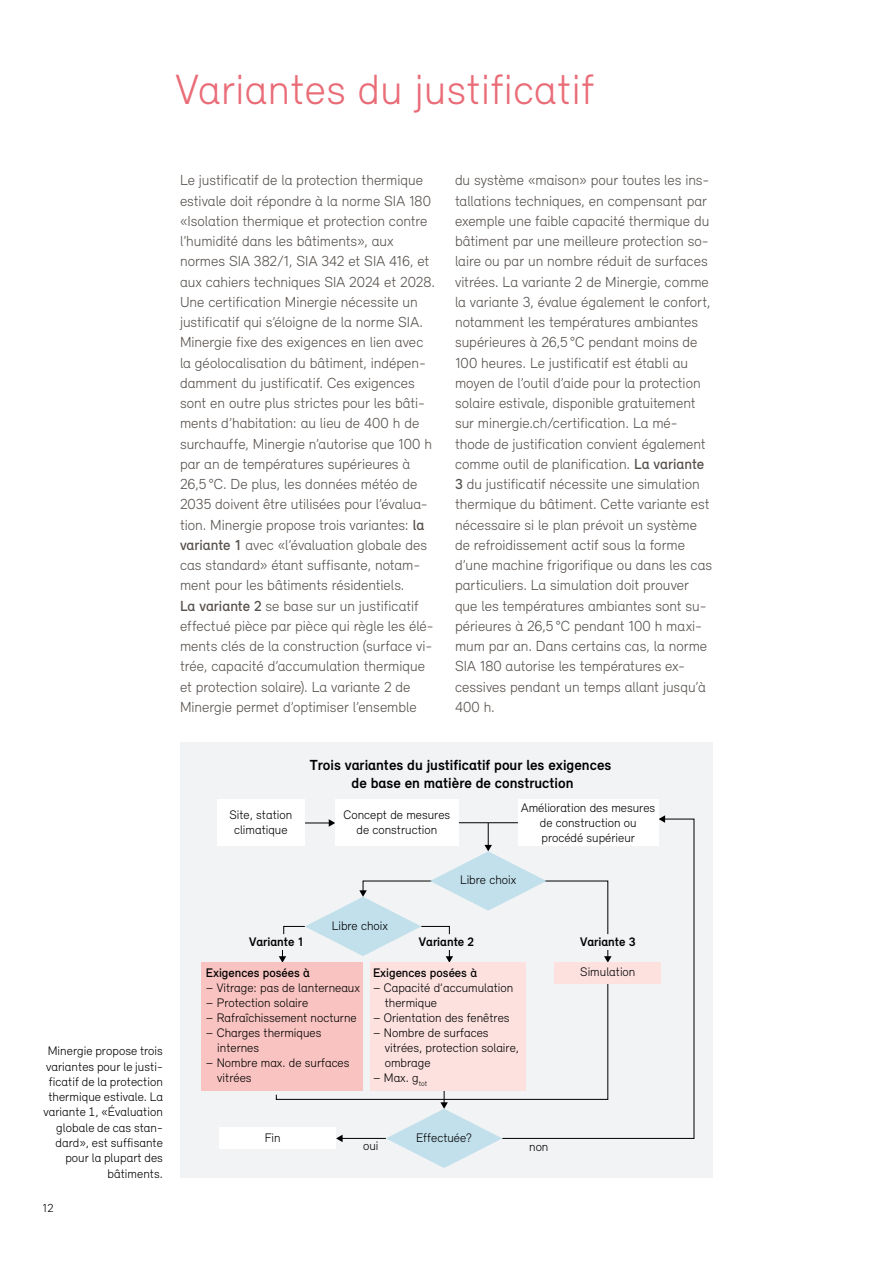
<style>
.page{position:relative;width:893px;height:1263px;background:#fff}
.page>*{position:absolute;margin:0;border:0;box-sizing:border-box;transform-origin:0 0}
.t1{font:300 43.5px "Relevant";letter-spacing:.01em;color:#e96c77}
.t2{font:300 15px/20.2px "Relevant";color:#57514d}
.t3{font:700 15px/18px "Relevant";color:#000;text-align:center}
.t4{font:300 12.75px/15.3px "Relevant";color:#000}
.t5{font:500 12.75px "Relevant";color:#000}
.t6{font:700 12.75px "Relevant";color:#000}
.t7{font:300 12px "Relevant";color:#000}
.s1{font-weight:500}
</style>
<div class="page">
<div style="left:180px;top:742px;width:533px;height:436px;background:#f1f3f4"></div>
<svg style="left:554px;top:818px;width:141px;height:321px"></svg>
<svg style="left:659px;top:815px;width:6px;height:8px"></svg>
<div style="left:220px;top:1128px;width:116px;height:21px;background:#fff"></div>
<div style="left:518px;top:799px;width:141px;height:47px;background:#fff"></div>
<div style="left:335px;top:799px;width:124px;height:47px;background:#fff"></div>
<div style="left:217px;top:799px;width:87px;height:47px;background:#fff"></div>
<svg style="left:276px;top:982px;width:333px;height:186px"></svg>
<svg style="left:279px;top:819px;width:333px;height:144px"></svg>
<div style="left:202px;top:963px;width:161px;height:128px;background:#f8c3c0"></div>
<div style="left:371px;top:963px;width:155px;height:128px;background:#fce1df"></div>
<div style="left:555px;top:963px;width:106px;height:21px;background:#fce1df"></div>
<h1 class="t1" style="left:176px;top:64px;width:420px">Variantes du justificatif</h1>
<p class="t2" style="left:180px;top:170px;width:257px">Le justificatif de la protection thermique estivale doit répondre à la norme SIA 180 «Isolation thermique et protection contre l’humidité dans les bâtiments», aux normes SIA 382/1, SIA 342 et SIA 416, et aux cahiers techniques SIA 2024 et 2028.<br>Une certification Minergie nécessite un justificatif qui s’éloigne de la norme SIA.<br>Minergie fixe des exigences en lien avec la géolocalisation du bâtiment, indépen&shy;damment du justificatif. Ces exigences sont en outre plus strictes pour les bâti&shy;ments d’habitation: au lieu de 400 h de surchauffe, Minergie n’autorise que 100 h par an de températures supérieures à 26,5°C. De plus, les données météo de 2035 doivent être utilisées pour l’évalua&shy;tion. Minergie propose trois variantes: <span class="s1">la variante 1</span> avec «l’évaluation globale des cas standard» étant suffisante, notam&shy;ment pour les bâtiments résidentiels.<br><span class="s1">La variante 2</span> se base sur un justificatif effectué pièce par pièce qui règle les élé&shy;ments clés de la construction (surface vi&shy;trée, capacité d’accumulation thermique et protection solaire). La variante 2 de Minergie permet d’optimiser l’ensemble</p>
<p class="t2" style="left:455px;top:170px;width:259px">du système «maison» pour toutes les ins&shy;tallations techniques, en compensant par exemple une faible capacité thermique du bâtiment par une meilleure protection so&shy;laire ou par un nombre réduit de surfaces vitrées. La variante 2 de Minergie, comme la variante 3, évalue également le confort, notamment les températures ambiantes supérieures à 26,5°C pendant moins de 100 heures. Le justificatif est établi au moyen de l’outil d’aide pour la protection solaire estivale, disponible gratuitement sur minergie.ch/certification. La mé&shy;thode de justification convient également comme outil de planification. <span class="s1">La variante 3</span> du justificatif nécessite une simulation thermique du bâtiment. Cette variante est nécessaire si le plan prévoit un système de refroidissement actif sous la forme d’une machine frigorifique ou dans les cas particuliers. La simulation doit prouver que les températures ambiantes sont su&shy;périeures à 26,5°C pendant 100 h maxi&shy;mum par an. Dans certains cas, la norme SIA 180 autorise les températures ex&shy;cessives pendant un temps allant jusqu’à 400 h.</p>
<p class="t4" style="left:43px;top:1043px;width:121px;text-align:right">Minergie propose trois variantes pour le justi&shy;ficatif de la protection thermique estivale. La variante 1, «Évaluation globale de cas stan&shy;dard», est suffisante pour la plupart des bâtiments.</p>
<p class="t7" style="left:43px;top:1201px;width:13px">12</p>
<p class="t4" style="left:229px;top:807px;width:64px;text-align:center">Site, station climatique</p>
<p class="t3" style="left:310px;top:756px;width:303px">Trois variantes du justificatif pour les exigences de base en matière de construction</p>
<p class="t4" style="left:344px;top:807px;width:108px;text-align:center">Concept de mesures de construction</p>
<p class="t4" style="left:521px;top:799px;width:135px;text-align:center">Amélioration des mesures de construction ou procédé supérieur</p>
<p class="t4" style="left:460px;top:872px;width:58px">Libre choix</p>
<p class="t4" style="left:332px;top:917px;width:58px">Libre choix</p>
<p class="t6" style="left:249px;top:934px;width:56px">Variante 1</p>
<p class="t6" style="left:419px;top:934px;width:57px">Variante 2</p>
<p class="t6" style="left:580px;top:934px;width:57px">Variante 3</p>
<p class="t5" style="left:206px;top:965px;width:105px">Exigences posées à</p>
<p class="t4" style="left:206px;top:980px;width:155px">– Vitrage: pas de lanterneaux</p>
<p class="t4" style="left:206px;top:995px;width:104px">– Protection solaire</p>
<p class="t4" style="left:206px;top:1010px;width:152px">– Rafraîchissement nocturne</p>
<p class="t4" style="left:217px;top:1025px;width:106px;text-indent:-11px">– Charges thermiques internes</p>
<p class="t4" style="left:217px;top:1055px;width:134px;text-indent:-11px">– Nombre max. de surfaces vitrées</p>
<p class="t5" style="left:373px;top:965px;width:105px">Exigences posées à</p>
<p class="t4" style="left:385px;top:980px;width:130px;text-indent:-12px">– Capacité d’accumulation thermique</p>
<p class="t4" style="left:373px;top:1010px;width:138px">– Orientation des fenêtres</p>
<p class="t4" style="left:385px;top:1025px;width:136px;text-indent:-12px">– Nombre de surfaces vitrées, protection solaire, ombrage</p>
<p class="t4" style="left:373px;top:1070px;width:56px">– Max. g<sub>tot</sub></p>
<p class="t4" style="left:265px;top:1129px;width:17px">Fin</p>
<p class="t4" style="left:416px;top:1129px;width:57px">Effectuée?</p>
<p class="t4" style="left:363px;top:1138px;width:17px">oui</p>
<p class="t4" style="left:529px;top:1139px;width:21px">non</p>
<p class="t4" style="left:580px;top:964px;width:57px">Simulation</p>
</div>
